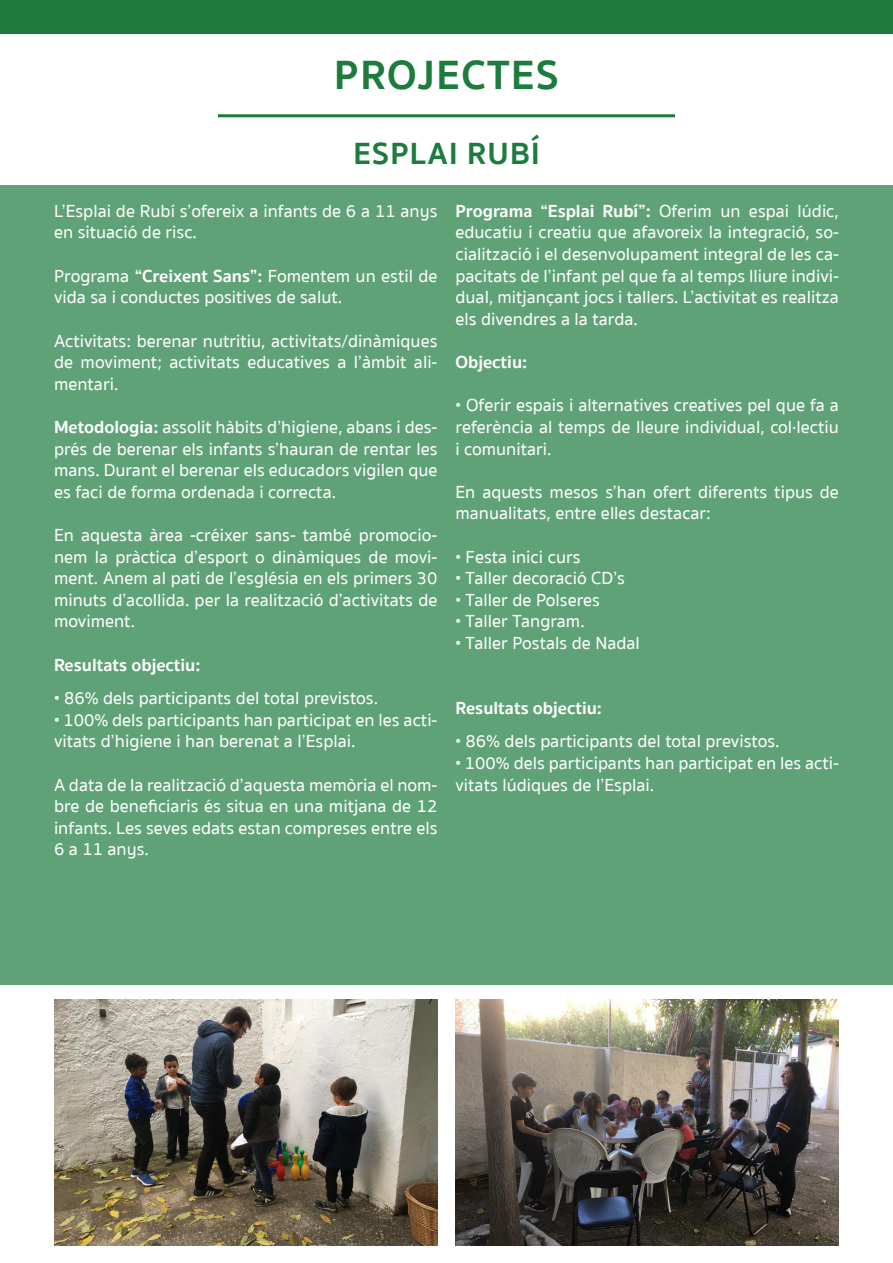
<style>
.page{position:relative;width:893px;height:1263px;background:#fff}
.page>*{position:absolute;margin:0;border:0;box-sizing:border-box;transform-origin:0 0}
.t1{font:700 42px "Sukhumvit Set";letter-spacing:.04em;color:#1c7b3d}
.t2{font:700 31.5px "Sukhumvit Set";letter-spacing:.04em;color:#1c7b3d}
.t3{font:500 18px/21.6px "Sukhumvit Set";color:#fff;text-align:justify}
.t4{font:700 18px "Sukhumvit Set";color:#fff}
.s1{font-weight:700}
</style>
<div class="page">
<div style="left:0;top:0;width:893px;height:33px;background:#1c7b3d"></div>
<hr style="left:218px;top:114px;width:457px;height:3px;background:#1c7b3d">
<div style="left:0;top:185px;width:893px;height:799px;background:#60a277"></div>
<img style="left:54px;top:999px;width:383px;height:247px">
<img style="left:455px;top:999px;width:384px;height:247px">
<h1 class="t1" style="left:334px;top:42px;width:226px">PROJECTES</h1>
<h2 class="t2" style="left:353px;top:129px;width:188px">ESPLAI RUBÍ</h2>
<p class="t3" style="left:54px;top:200px;width:385px">L’Esplai de Rubí s’ofereix a infants de 6 a 11 anys en situació de risc.</p>
<p class="t3" style="left:54px;top:265px;width:385px">Programa <span class="s1">“Creixent Sans”:</span> Fomentem un estil de vida sa i conductes positives de salut.</p>
<p class="t3" style="left:54px;top:330px;width:385px">Activitats: berenar nutritiu, activitats/dinàmiques de moviment; activitats educatives a l’àmbit ali&shy;mentari.</p>
<p class="t3" style="left:54px;top:416px;width:385px"><span class="s1">Metodologia:</span> assolit hàbits d’higiene, abans i des&shy;prés de berenar els infants s’hauran de rentar les mans. Durant el berenar els educadors vigilen que es faci de forma ordenada i correcta.</p>
<p class="t3" style="left:54px;top:524px;width:385px">En aquesta àrea -créixer sans- també promocio&shy;nem la pràctica d’esport o dinàmiques de movi&shy;ment. Anem al pati de l’església en els primers 30 minuts d’acollida. per la realització d’activitats de moviment.</p>
<p class="t4" style="left:54px;top:651px;width:148px">Resultats objectiu:</p>
<p class="t3" style="left:54px;top:688px;width:326px">• 86% dels participants del total previstos.</p>
<p class="t3" style="left:54px;top:709px;width:385px">• 100% dels participants han participat en les acti&shy;vitats d’higiene i han berenat a l’Esplai.</p>
<p class="t3" style="left:54px;top:774px;width:385px">A data de la realització d’aquesta memòria el nom&shy;bre de beneficiaris és situa en una mitjana de 12 infants. Les seves edats estan compreses entre els 6 a 11 anys.</p>
<p class="t3" style="left:455px;top:200px;width:385px"><span class="s1">Programa “Esplai Rubí”:</span> Oferim un espai lúdic, educatiu i creatiu que afavoreix la integració, so&shy;cialització i el desenvolupament integral de les ca&shy;pacitats de l’infant pel que fa al temps lliure indivi&shy;dual, mitjançant jocs i tallers. L’activitat es realitza els divendres a la tarda.</p>
<p class="t4" style="left:455px;top:348px;width:73px">Objectiu:</p>
<p class="t3" style="left:455px;top:395px;width:385px">• Oferir espais i alternatives creatives pel que fa a referència al temps de lleure individual, col·lectiu i comunitari.</p>
<p class="t3" style="left:455px;top:481px;width:385px">En aquests mesos s’han ofert diferents tipus de manualitats, entre elles destacar:</p>
<p class="t3" style="left:455px;top:546px;width:127px">• Festa inici curs</p>
<p class="t3" style="left:455px;top:568px;width:171px">• Taller decoració CD’s</p>
<p class="t3" style="left:455px;top:589px;width:146px">• Taller de Polseres</p>
<p class="t3" style="left:455px;top:611px;width:131px">• Taller Tangram.</p>
<p class="t3" style="left:455px;top:632px;width:186px">• Taller Postals de Nadal</p>
<p class="t4" style="left:455px;top:694px;width:148px">Resultats objectiu:</p>
<p class="t3" style="left:455px;top:731px;width:326px">• 86% dels participants del total previstos.</p>
<p class="t3" style="left:455px;top:752px;width:385px">• 100% dels participants han participat en les acti&shy;vitats lúdiques de l’Esplai.</p>
</div>
